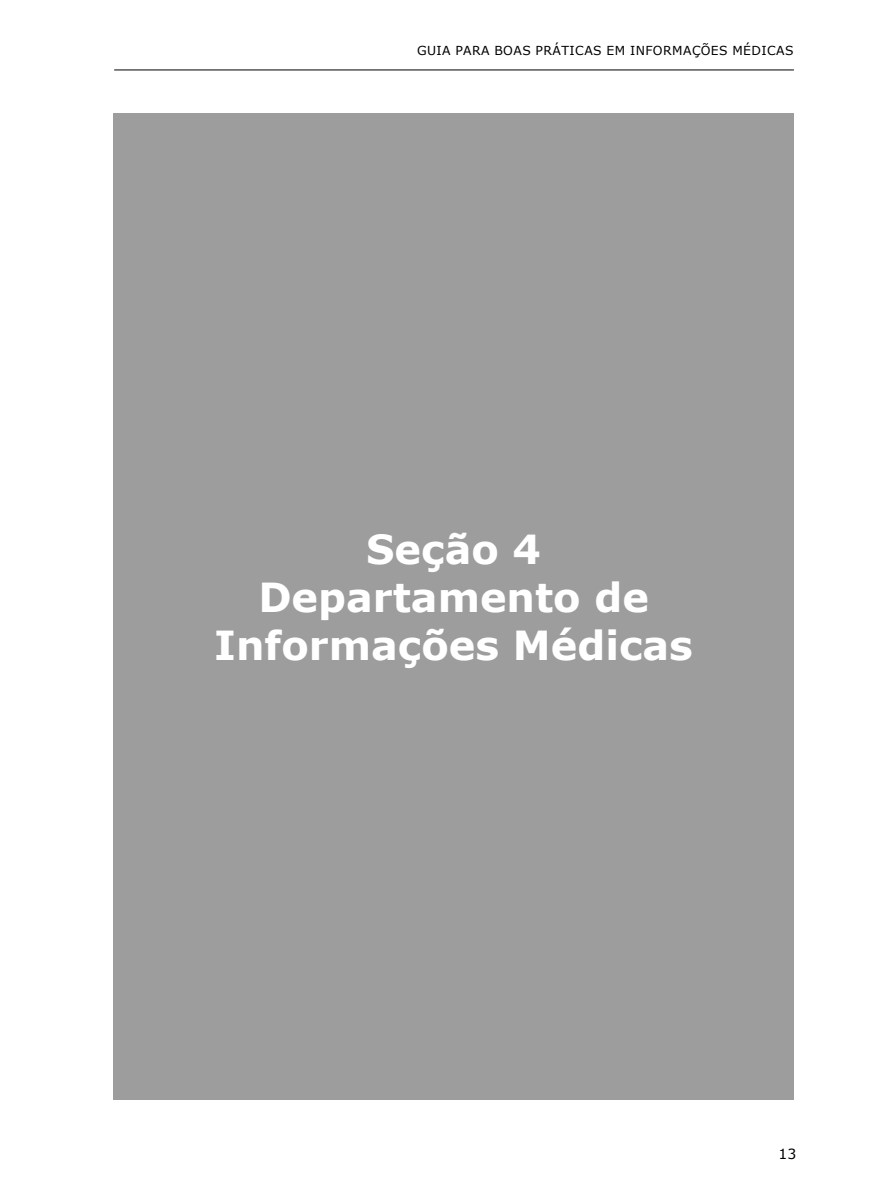
<style>
.page{position:relative;width:879px;height:1191px;background:#fff}
.page>*{position:absolute;margin:0;border:0;box-sizing:border-box;transform-origin:0 0}
.Página_cinza{font:700 40px/48px "Verdana";color:#fff;text-align:center}
.t1{font:14px "Verdana";color:#000}
.t2{font:12.4px "Verdana";letter-spacing:.035em;color:#000}
</style>
<div class="page">
<hr style="left:114px;top:70px;width:680px;height:1px;background:#000">
<div style="left:113px;top:113px;width:681px;height:987px;background:#9d9d9d"></div>
<p class="t2" style="left:417px;top:42px;width:378px">GUIA PARA BOAS PRÁTICAS EM INFORMAÇÕES MÉDICAS</p>
<p class="Página_cinza" style="left:214px;top:525px;width:480px">Seção 4<br>Departamento de<br>Informações Médicas</p>
<p class="t1" style="left:778px;top:1144px;width:19px">13</p>
</div>
